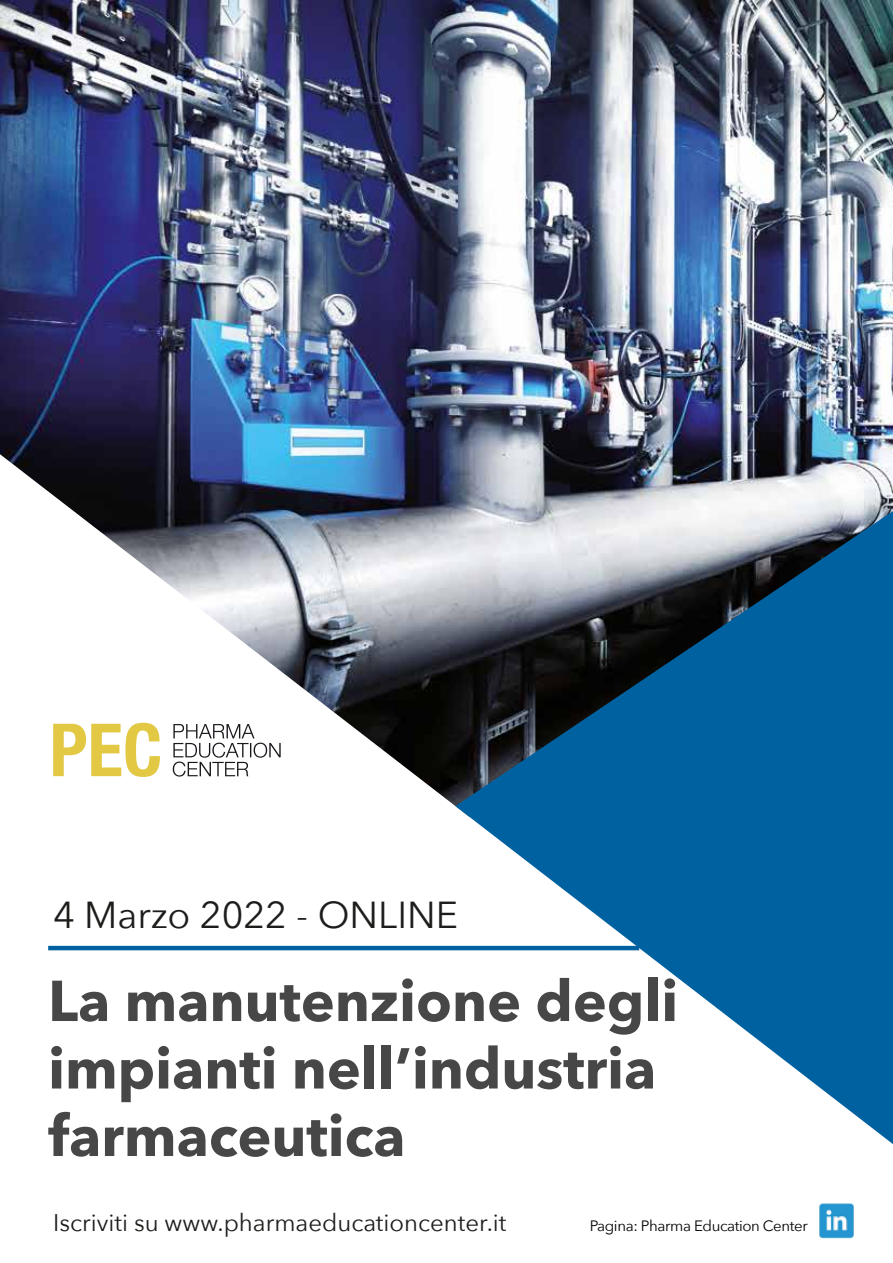
<style>
.page{position:relative;width:893px;height:1263px;background:#fff}
.page>*{position:absolute;margin:0;border:0;box-sizing:border-box;transform-origin:0 0}
.t1{font:700 57px/67.5px "Avenir Next";color:#484748}
.t2{font:37.5px "Avenir Next";color:#1d1d1b}
.t3{font:24px "Avenir Next";color:#1d1d1b}
.t4{font:15px "Avenir Next";letter-spacing:-.025em;color:#000101}
</style>
<div class="page">
<img style="left:0;top:0;width:893px;height:454px">
<svg style="left:0;top:454px;width:893px;height:497px"></svg>
<svg style="left:455px;top:511px;width:438px;height:633px;fill:#0261a1"></svg>
<hr style="left:48px;top:946px;width:591px;height:4px;background:#0061a1">
<svg style="left:53px;top:723px;width:107px;height:54px"></svg>
<svg style="left:173px;top:724px;width:108px;height:52px"></svg>
<img style="left:819px;top:1203px;width:35px;height:36px">
<p class="t2" style="left:53px;top:883px;width:406px">4 Marzo 2022 - ONLINE</p>
<p class="t1" style="left:48px;top:966px;width:632px">La manutenzione degli impianti nell’industria farmaceutica</p>
<p class="t3" style="left:53px;top:1202px;width:455px">Iscriviti su www.pharmaeducationcenter.it</p>
<p class="t4" style="left:590px;top:1213px;width:219px">Pagina: Pharma Education Center</p>
</div>
